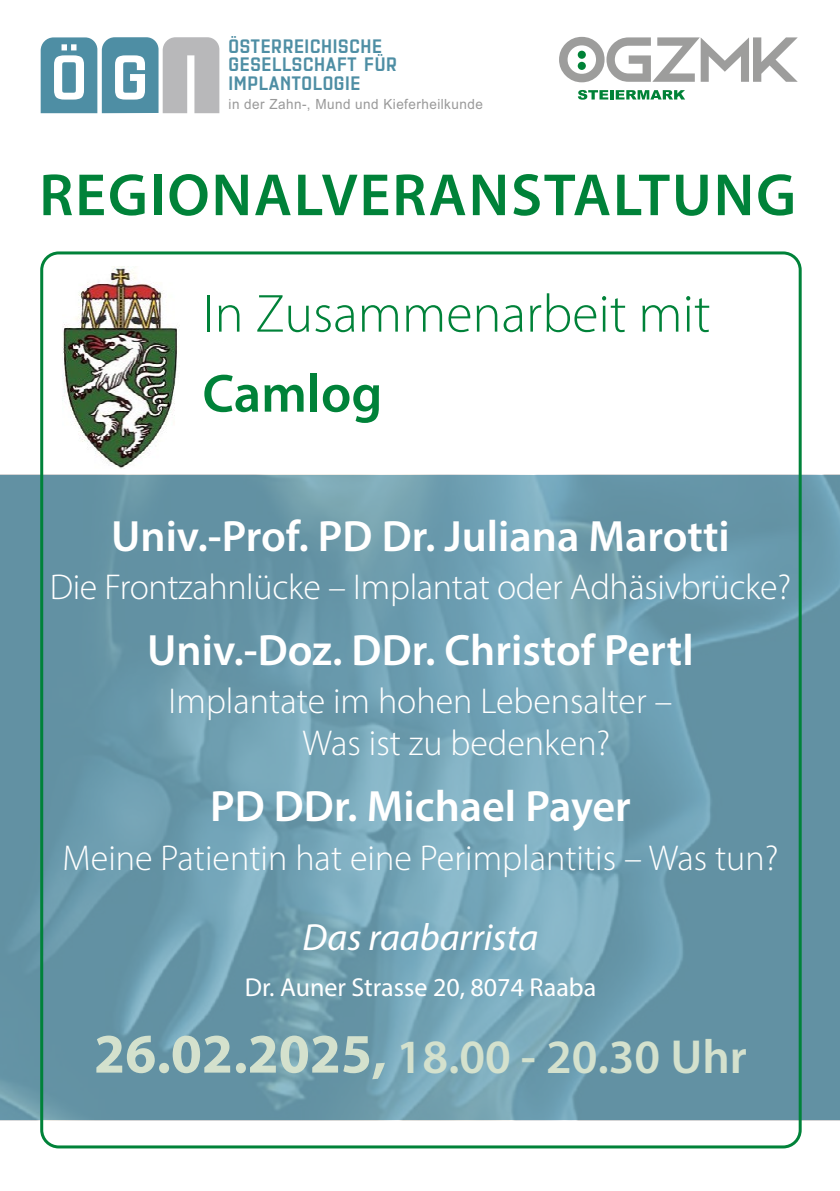
<style>
.page{position:relative;width:840px;height:1191px;background:#fff}
.page>*{position:absolute;margin:0;border:0;box-sizing:border-box;transform-origin:0 0}
.t1{font:600 60px "Myriad Pro";letter-spacing:.03em;color:#008239}
.t2{font:300 54px "Myriad Pro";color:#008239}
.t3{font:600 54px "Myriad Pro";color:#008239}
.t4{font:600 48px "Myriad Pro";color:#d4e1cd}
.t5{font:600 44px "Myriad Pro";color:#fff}
.t6{font:italic 38px "Myriad Pro";color:#fff}
.t7{font:300 36px/42px "Myriad Pro";color:#fff}
.t8{font:26px "Myriad Pro";color:#fff}
.t9{font:18.8px/18.8px "Necia Black Unicase";letter-spacing:.035em;color:#4e8ea4;scale:1.04 1}
.t10{font:14px "Arial";letter-spacing:.035em;color:#999;scale:.96 1}
.s1{font-weight:700;font-size:56px}
</style>
<div class="page">
<img style="left:0;top:474px;width:839px;height:646px">
<svg style="left:41px;top:37px;width:178px;height:76px"></svg>
<img style="left:62px;top:266px;width:116px;height:202px">
<svg style="left:559px;top:37px;width:238px;height:45px"></svg>
<div style="left:577px;top:51px;width:8px;height:8px;background:#008237;border-radius:50%"></div>
<div style="left:577px;top:62px;width:8px;height:8px;background:#008237;border-radius:50%"></div>
<svg style="left:577px;top:90px;width:107px;height:10px"></svg>
<p class="t9" style="left:228px;top:36px;width:163px">ÖSTERREICHISCHE<br>GESELLSCHAFT FÜR<br>IMPLANTOLOGIE</p>
<p class="t10" style="left:228px;top:95px;width:266px">in der Zahn-, Mund und Kieferheilkunde</p>
<h1 class="t1" style="left:39px;top:157px;width:758px">REGIONALVERANSTALTUNG</h1>
<h2 class="t2" style="left:202px;top:281px;width:509px">In Zusammenarbeit mit</h2>
<h2 class="t3" style="left:202px;top:359px;width:181px">Camlog</h2>
<p class="t5" style="left:111px;top:508px;width:619px">Univ.-Prof. PD Dr. Juliana Marotti</p>
<p class="t7" style="left:50px;top:566px;width:742px">Die Frontzahnlücke – Implantat oder Adhäsivbrücke?</p>
<p class="t5" style="left:147px;top:622px;width:547px">Univ.-Doz. DDr. Christof Pertl</p>
<p class="t7" style="left:302px;top:680px;width:371px;text-indent:-134px">Implantate im hohen Lebensalter –<br>Was ist zu bedenken?</p>
<p class="t5" style="left:210px;top:778px;width:422px">PD DDr. Michael Payer</p>
<p class="t7" style="left:63px;top:836px;width:717px">Meine Patientin hat eine Perimplantitis – Was tun?</p>
<p class="t6" style="left:302px;top:913px;width:237px">Das raabarrista</p>
<p class="t8" style="left:244px;top:970px;width:353px">Dr. Auner Strasse 20, 8074 Raaba</p>
<h3 class="t4" style="left:94px;top:1026px;width:654px"><span class="s1">26.02.2025,</span> 18.00 - 20.30 Uhr</h3>
</div>
